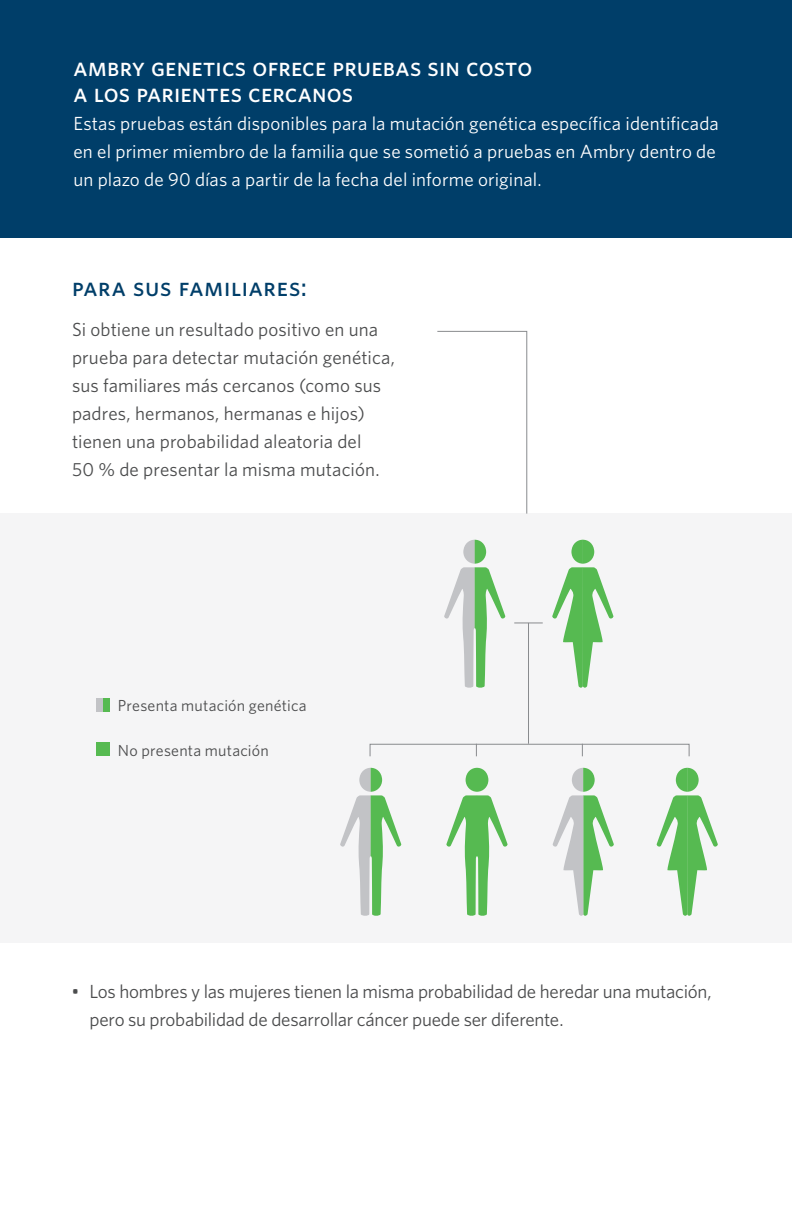
<style>
.page{position:relative;width:792px;height:1224px;background:#fff}
.page>*{position:absolute;margin:0;border:0;box-sizing:border-box;transform-origin:0 0}
.whitney_sub_head{font:26px/26px "Whitney Medium SC";letter-spacing:.005em;color:#fff}
.whitney_sub_head-2{font:26px "Whitney Medium SC";letter-spacing:.025em;color:#003e69}
.Section_text{font:19px/28px "Whitney";color:#4b4c4d}
.Section_text-2{font:19px/28px "Whitney";letter-spacing:.005em;color:#fff}
.Main_table_copy{font:16px "Whitney";letter-spacing:.015em;color:#4b4c4d}
</style>
<div class="page">
<div style="left:0;top:0;width:792px;height:237px;background:#003e69"></div>
<div style="left:0;top:513px;width:792px;height:429px;background:#f5f5f6"></div>
<div style="left:96px;top:743px;width:14px;height:13px;background:#56ba51"></div>
<div style="left:96px;top:698px;width:14px;height:13px;background:#56ba51"></div>
<div style="left:96px;top:698px;width:7px;height:13px;background:#c2c3c6"></div>
<svg style="left:437px;top:330px;width:91px;height:184px"></svg>
<svg style="left:514px;top:622px;width:29px;height:1px"></svg>
<hr style="left:528px;top:623px;width:1px;height:121px;background:#898b8e">
<svg style="left:369px;top:743px;width:321px;height:14px"></svg>
<svg style="left:552px;top:540px;width:62px;height:148px"></svg>
<svg style="left:552px;top:768px;width:62px;height:148px"></svg>
<svg style="left:656px;top:768px;width:62px;height:148px"></svg>
<svg style="left:444px;top:540px;width:62px;height:148px"></svg>
<svg style="left:340px;top:768px;width:62px;height:148px"></svg>
<svg style="left:446px;top:768px;width:62px;height:148px"></svg>
<p class="whitney_sub_head" style="left:73px;top:53px;width:460px">ambry genetics ofrece pruebas sin costo a los parientes cercanos</p>
<p class="Section_text-2" style="left:73px;top:109px;width:647px">Estas pruebas están disponibles para la mutación genética específica identificada en el primer miembro de la familia que se sometió a pruebas en Ambry dentro de un plazo de 90 días a partir de la fecha del informe original.</p>
<p class="whitney_sub_head-2" style="left:72px;top:271px;width:237px">para sus familiares:</p>
<p class="Section_text" style="left:72px;top:315px;width:324px">Si obtiene un resultado positivo en una prueba para detectar mutación genética, sus familiares más cercanos (como sus padres, hermanos, hermanas e hijos) tienen una probabilidad aleatoria del<br>50 % de presentar la misma mutación.</p>
<p class="Main_table_copy" style="left:118px;top:695px;width:190px">Presenta mutación genética</p>
<p class="Main_table_copy" style="left:118px;top:740px;width:152px">No presenta mutación</p>
<p class="Section_text" style="left:89px;top:977px;width:624px;text-indent:-18px">• Los hombres y las mujeres tienen la misma probabilidad de heredar una mutación, pero su probabilidad de desarrollar cáncer puede ser diferente.</p>
</div>
